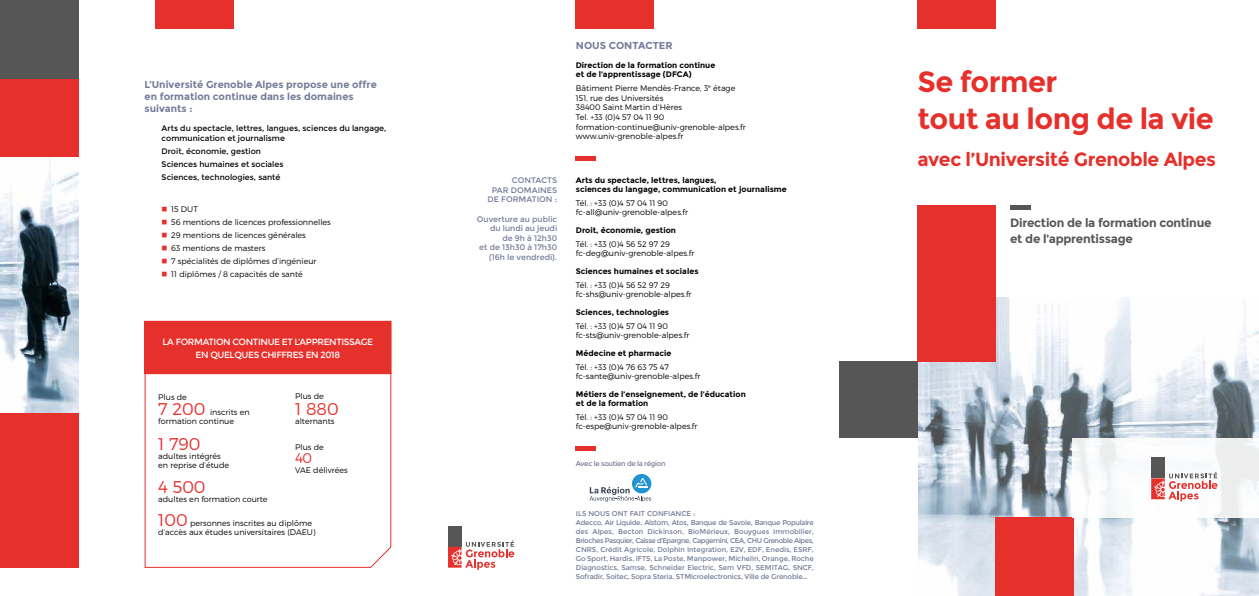
<style>
.page{position:relative;width:1259px;height:596px;background:#fff}
.page>*{position:absolute;margin:0;border:0;box-sizing:border-box;transform-origin:0 0}
.t1{font:700 29px/36.8px "Montserrat";letter-spacing:-.02em;color:#e6302b}
.t2{font:700 19px "Montserrat";letter-spacing:-.02em;color:#e6302b}
.t3{font:300 17px "Montserrat";color:#e6302b}
.t4{font:300 14px "Montserrat";color:#e6302b}
.t5{font:700 12px/16px "Montserrat";letter-spacing:-.02em;color:#575657}
.t6{font:700 10px/12px "Montserrat";color:#757b98}
.t7{font:9px/12.8px "Montserrat";letter-spacing:-.04em;color:#fff;text-align:center}
.t8{font:300 8px/9px "Montserrat";color:#000}
.t9{font:700 8px/9px "Montserrat";color:#000}
.t10{font:8px/13.2px "Montserrat";color:#000}
.t11{font:8px/9.6px "Montserrat";color:#757b98;text-align:right}
.t12{font:7px/9px "Montserrat";letter-spacing:-.005em;color:#757b98}
.t13{font:7px "Montserrat";letter-spacing:-.04em;color:#757b98}
.s1{color:#e6302b}
.s2{font-size:17px;color:#e6302b}
</style>
<div class="page">
<div style="left:155px;top:0;width:78px;height:28px;background:#e6302b"></div>
<div style="left:0;top:412px;width:78px;height:155px;background:#e6302b"></div>
<img style="left:0;top:156px;width:78px;height:256px">
<div style="left:0;top:78px;width:78px;height:78px;background:#e6302b"></div>
<div style="left:0;top:0;width:78px;height:78px;background:#575657"></div>
<img style="left:917px;top:298px;width:342px;height:297px">
<div style="left:917px;top:0;width:78px;height:28px;background:#e6302b"></div>
<div style="left:995px;top:517px;width:78px;height:78px;background:#e6302b"></div>
<div style="left:1010px;top:205px;width:20px;height:5px;background:#575657"></div>
<div style="left:576px;top:156px;width:20px;height:5px;background:#e6302b"></div>
<div style="left:576px;top:445px;width:20px;height:5px;background:#e6302b"></div>
<div style="left:839px;top:361px;width:78px;height:78px;background:#575657"></div>
<div style="left:839px;top:438px;width:78px;height:157px;background:#fff"></div>
<div style="left:917px;top:205px;width:78px;height:156px;background:#e6302b"></div>
<div style="left:1071px;top:438px;width:188px;height:79px;background:linear-gradient(to right,#fbfcfd,#f5f5f6)"></div>
<div style="left:1151px;top:457px;width:13px;height:21px;background:#575657"></div>
<svg style="left:1151px;top:471px;width:66px;height:30px"></svg>
<div style="left:448px;top:525px;width:13px;height:21px;background:#575657"></div>
<svg style="left:448px;top:540px;width:66px;height:29px"></svg>
<svg style="left:145px;top:373px;width:246px;height:194px"></svg>
<div style="left:145px;top:321px;width:246px;height:52px;background:#e6302b"></div>
<div style="left:576px;top:0;width:78px;height:28px;background:#e6302b"></div>
<svg style="left:632px;top:473px;width:19px;height:20px"></svg>
<svg style="left:589px;top:477px;width:62px;height:24px"></svg>
<p class="t6" style="left:145px;top:78px;width:234px">L’Université Grenoble Alpes propose une offre en formation continue dans les domaines suivants :</p>
<p class="t10" style="left:162px;top:123px;width:226px;line-height:9.6px">Arts du spectacle, lettres, langues, sciences du langage, communication et journalisme</p>
<p class="t10" style="left:162px;top:144px;width:123px">Droit, économie, gestion<br>Sciences humaines et sociales<br>Sciences, technologies, santé</p>
<p class="t8" style="left:162px;top:205px;width:38px"><span class="s1">■</span> 15 DUT</p>
<p class="t8" style="left:162px;top:218px;width:171px"><span class="s1">■</span> 56 mentions de licences professionnelles</p>
<p class="t8" style="left:162px;top:231px;width:146px"><span class="s1">■</span> 29 mentions de licences générales</p>
<p class="t8" style="left:162px;top:244px;width:105px"><span class="s1">■</span> 63 mentions de masters</p>
<p class="t8" style="left:162px;top:257px;width:156px"><span class="s1">■</span> 7 spécialités de diplômes d’ingénieur</p>
<p class="t8" style="left:162px;top:270px;width:143px"><span class="s1">■</span> 11 diplômes / 8 capacités de santé</p>
<p class="t7" style="left:162px;top:336px;width:212px">LA FORMATION CONTINUE ET L’APPRENTISSAGE<br>EN QUELQUES CHIFFRES EN 2018</p>
<p class="t8" style="left:295px;top:391px;width:30px">Plus de</p>
<h3 class="t3" style="left:295px;top:398px;width:45px">1 880</h3>
<p class="t8" style="left:295px;top:416px;width:41px">alternants</p>
<p class="t8" style="left:158px;top:389px;width:93px;line-height:15.6px">Plus de<br><span class="s2">7 200</span> inscrits en</p>
<p class="t8" style="left:158px;top:416px;width:77px">formation continue</p>
<h3 class="t3" style="left:158px;top:433px;width:44px">1 790</h3>
<p class="t8" style="left:158px;top:451px;width:73px">adultes intégrés en reprise d’étude</p>
<h3 class="t3" style="left:158px;top:476px;width:49px">4 500</h3>
<p class="t8" style="left:158px;top:494px;width:111px">adultes en formation courte</p>
<p class="t8" style="left:295px;top:442px;width:30px">Plus de</p>
<h3 class="t4" style="left:295px;top:449px;width:18px">40</h3>
<p class="t8" style="left:295px;top:465px;width:54px">VAE délivrées</p>
<p class="t8" style="left:158px;top:518px;width:159px"><span class="s2">100</span> personnes inscrites au diplôme d’accès aux études universitaires (DAEU)</p>
<p class="t11" style="left:487px;top:175px;width:71px">CONTACTS<br>PAR DOMAINES<br>DE FORMATION :</p>
<p class="t11" style="left:477px;top:214px;width:82px">Ouverture au public du lundi au jeudi<br>de 9h à 12h30<br>et de 13h30 à 17h30 (16h le vendredi).</p>
<p class="t6" style="left:576px;top:39px;width:98px">NOUS CONTACTER</p>
<p class="t9" style="left:576px;top:60px;width:141px;line-height:9.6px">Direction de la formation continue et de l’apprentissage (DFCA)</p>
<p class="t8" style="left:576px;top:83px;width:171px;line-height:9.6px">Bâtiment Pierre Mendès-France, 3<sup>e</sup> étage<br>151, rue des Universités<br>38400 Saint Martin d’Hères<br>Tel. +33 (0)4 57 04 11 90 formation-continue@univ-grenoble-alpes.fr www.univ-grenoble-alpes.fr</p>
<p class="t9" style="left:576px;top:176px;width:212px">Arts du spectacle, lettres, langues,<br>sciences du langage, communication et journalisme</p>
<p class="t8" style="left:576px;top:198px;width:114px">Tél. : +33 (0)4 57 04 11 90 fc-all@univ-grenoble-alpes.fr</p>
<p class="t9" style="left:576px;top:226px;width:102px">Droit, économie, gestion</p>
<p class="t8" style="left:576px;top:239px;width:120px">Tél. : +33 (0)4 56 52 97 29 fc-deg@univ-grenoble-alpes.fr</p>
<p class="t9" style="left:576px;top:267px;width:124px">Sciences humaines et sociales</p>
<p class="t8" style="left:576px;top:280px;width:117px">Tél. : +33 (0)4 56 52 97 29 fc-shs@univ-grenoble-alpes.fr</p>
<p class="t9" style="left:576px;top:308px;width:95px">Sciences, technologies</p>
<p class="t8" style="left:576px;top:321px;width:115px">Tél. : +33 (0)4 57 04 11 90 fc-sts@univ-grenoble-alpes.fr</p>
<p class="t9" style="left:576px;top:349px;width:97px">Médecine et pharmacie</p>
<p class="t8" style="left:576px;top:362px;width:126px">Tél. : +33 (0)4 76 63 75 47 fc-sante@univ-grenoble-alpes.fr</p>
<p class="t9" style="left:576px;top:390px;width:171px">Métiers de l’enseignement, de l’éducation et de la formation</p>
<p class="t8" style="left:576px;top:412px;width:123px">Tél. : +33 (0)4 57 04 11 90 fc-espe@univ-grenoble-alpes.fr</p>
<p class="t13" style="left:576px;top:459px;width:91px">Avec le soutien de la région</p>
<p class="t12" style="left:576px;top:509px;width:239px">ILS NOUS ONT FAIT CONFIANCE :<br>Adecco, Air Liquide, Alstom, Atos, Banque de Savoie, Banque Populaire des Alpes, Becton Dickinson, BioMérieux, Bouygues Immobilier, Brioches Pasquier, Caisse d’Epargne, Capgemini, CEA, CHU Grenoble Alpes, CNRS, Crédit Agricole, Dolphin Integration, E2V, EDF, Enedis, ESRF, Go Sport, Hardis, IFTS, La Poste, Manpower, Michelin, Orange, Roche Diagnostics, Samse, Schneider Electric, Sem VFD, SEMITAG, SNCF, Sofradir, Soitec, Sopra Steria, STMicroelectronics, Ville de Grenoble…</p>
<h1 class="t1" style="left:917px;top:64px;width:298px">Se former<br>tout au long de la vie</h1>
<h2 class="t2" style="left:917px;top:148px;width:300px">avec l’Université Grenoble Alpes</h2>
<h3 class="t5" style="left:1010px;top:214px;width:203px">Direction de la formation continue et de l’apprentissage</h3>
</div>
